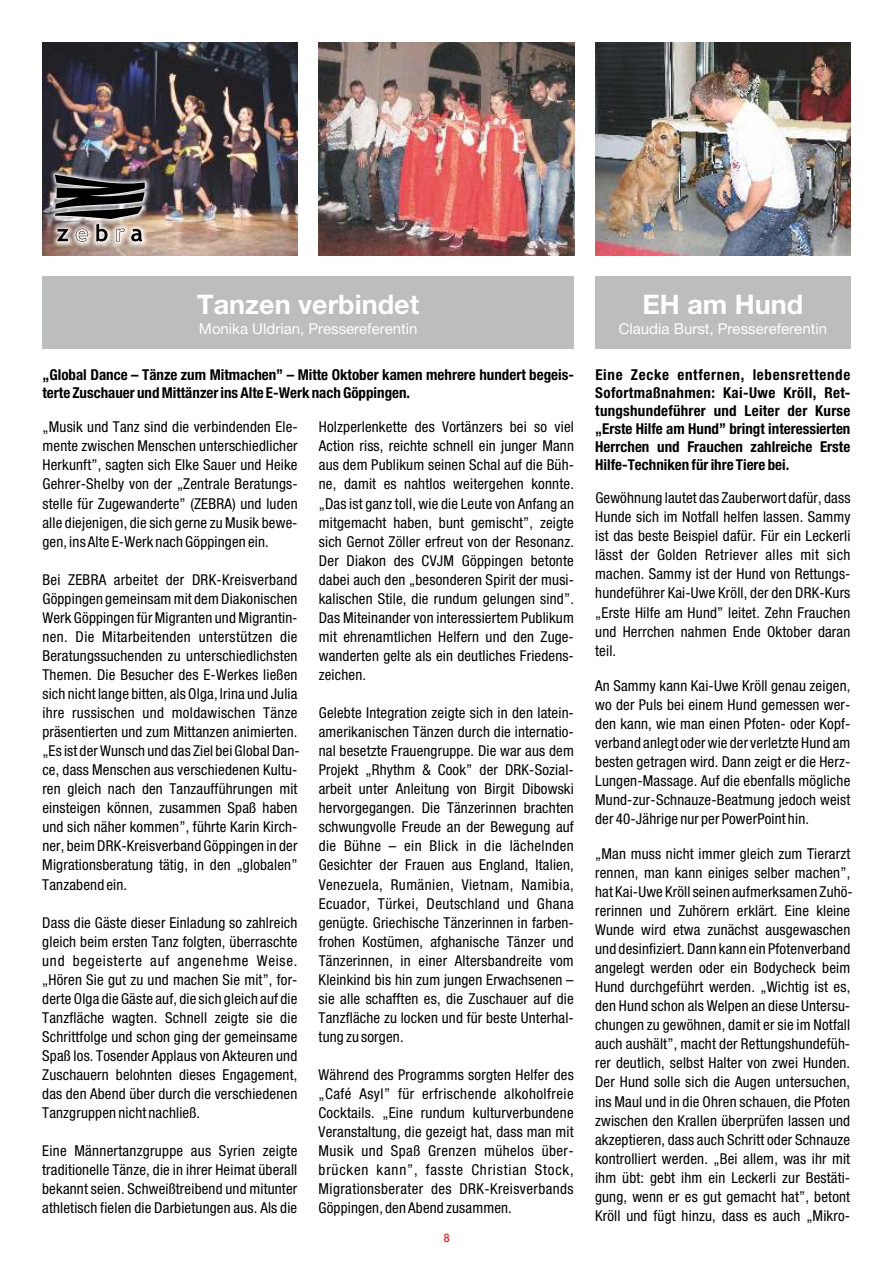
<style>
.page{position:relative;width:893px;height:1263px;background:#fff}
.page>*{position:absolute;margin:0;border:0;box-sizing:border-box;transform-origin:0 0}
.t1{font:700 27px "Helvetica Neue";color:#fefefe}
.t2{font:condensed 15px/19px "Helvetica Neue";letter-spacing:.01em;color:#000;text-align:justify}
.t3{font:700 condensed 15px/17.9px "Helvetica Neue";color:#000;text-align:justify}
.t4{font:15px "Helvetica Neue";color:#fefefe}
.t5{font:500 condensed 12px "Helvetica Neue";color:#e31e24}
</style>
<div class="page">
<div style="left:595px;top:276px;width:255px;height:73px;background:#bcbdbd"></div>
<img style="left:595px;top:43px;width:255px;height:212px">
<img style="left:43px;top:43px;width:255px;height:212px">
<img style="left:319px;top:43px;width:255px;height:212px">
<div style="left:43px;top:276px;width:531px;height:73px;background:#bcbdbd"></div>
<svg style="left:55px;top:175px;width:90px;height:67px;background:#6b6665"></svg>
<h1 class="t1" style="left:197px;top:290px;width:224px">Tanzen verbindet</h1>
<p class="t4" style="left:199px;top:321px;width:220px">Monika Uldrian, Pressereferentin</p>
<p class="t3" style="left:43px;top:366px;width:533px">„Global Dance – Tänze zum Mitmachen” – Mitte Oktober kamen mehrere hundert begeis&shy;terte Zuschauer und Mittänzer ins Alte E-Werk nach Göppingen.</p>
<p class="t2" style="left:42px;top:418px;width:257px">„Musik und Tanz sind die verbindenden Ele&shy;mente zwischen Menschen unterschiedlicher Herkunft”, sagten sich Elke Sauer und Heike Gehrer-Shelby von der „Zentrale Beratungs&shy;stelle für Zugewanderte” (ZEBRA) und luden alle diejenigen, die sich gerne zu Musik bewe&shy;gen, ins Alte E-Werk nach Göppingen ein.</p>
<p class="t2" style="left:42px;top:570px;width:259px;text-align:left">Bei ZEBRA arbeitet der DRK-Kreisverband Göppingen gemeinsam mit dem Diakonischen Werk Göppingen für Migranten und Migrantin&shy;nen. Die Mitarbeitenden unterstützen die Beratungssuchenden zu unterschiedlichsten Themen. Die Besucher des E-Werkes ließen sich nicht lange bitten, als Olga, Irina und Julia ihre russischen und moldawischen Tänze präsentierten und zum Mittanzen animierten. „Es ist der Wunsch und das Ziel bei Global Dan&shy;ce, dass Menschen aus verschiedenen Kultu&shy;ren gleich nach den Tanzaufführungen mit einsteigen können, zusammen Spaß haben und sich näher kommen”, führte Karin Kirch&shy;ner, beim DRK-Kreisverband Göppingen in der Migrationsberatung tätig, in den „globalen” Tanzabend ein.</p>
<p class="t2" style="left:42px;top:913px;width:257px">Dass die Gäste dieser Einladung so zahlreich gleich beim ersten Tanz folgten, überraschte und begeisterte auf angenehme Weise. „Hören Sie gut zu und machen Sie mit”, for&shy;derte Olga die Gäste auf, die sich gleich auf die Tanzfläche wagten. Schnell zeigte sie die Schrittfolge und schon ging der gemeinsame Spaß los. Tosender Applaus von Akteuren und Zuschauern belohnten dieses Engagement, das den Abend über durch die verschiedenen Tanzgruppen nicht nachließ.</p>
<p class="t2" style="left:42px;top:1142px;width:257px">Eine Männertanzgruppe aus Syrien zeigte traditionelle Tänze, die in ihrer Heimat überall bekannt seien. Schweißtreibend und mitunter athletisch fielen die Darbietungen aus. Als die</p>
<p class="t2" style="left:319px;top:418px;width:257px">Holzperlenkette des Vortänzers bei so viel Action riss, reichte schnell ein junger Mann aus dem Publikum seinen Schal auf die Büh&shy;ne, damit es nahtlos weitergehen konnte. „Das ist ganz toll, wie die Leute von Anfang an mitgemacht haben, bunt gemischt”, zeigte sich Gernot Zöller erfreut von der Resonanz.<br>Der Diakon des CVJM Göppingen betonte dabei auch den „besonderen Spirit der musi&shy;kalischen Stile, die rundum gelungen sind”.<br>Das Miteinander von interessiertem Publikum mit ehrenamtlichen Helfern und den Zuge&shy;wanderten gelte als ein deutliches Friedens&shy;zeichen.</p>
<p class="t2" style="left:319px;top:703px;width:257px">Gelebte Integration zeigte sich in den latein&shy;amerikanischen Tänzen durch die internatio&shy;nal besetzte Frauengruppe. Die war aus dem Projekt „Rhythm &amp; Cook” der DRK-Sozial&shy;arbeit unter Anleitung von Birgit Dibowski hervorgegangen. Die Tänzerinnen brachten schwungvolle Freude an der Bewegung auf die Bühne – ein Blick in die lächelnden Gesichter der Frauen aus England, Italien, Venezuela, Rumänien, Vietnam, Namibia, Ecuador, Türkei, Deutschland und Ghana genügte. Griechische Tänzerinnen in farben&shy;frohen Kostümen, afghanische Tänzer und Tänzerinnen, in einer Altersbandreite vom Kleinkind bis hin zum jungen Erwachsenen – sie alle schafften es, die Zuschauer auf die Tanzfläche zu locken und für beste Unterhal&shy;tung zu sorgen.</p>
<p class="t2" style="left:319px;top:1065px;width:257px">Während des Programms sorgten Helfer des „Café Asyl” für erfrischende alkoholfreie Cocktails. „Eine rundum kulturverbundene Veranstaltung, die gezeigt hat, dass man mit Musik und Spaß Grenzen mühelos über&shy;brücken kann”, fasste Christian Stock, Migrationsberater des DRK-Kreisverbands Göppingen, den Abend zusammen.</p>
<p class="t5" style="left:444px;top:1231px;width:7px">8</p>
<h1 class="t1" style="left:642px;top:290px;width:163px">EH am Hund</h1>
<p class="t4" style="left:619px;top:321px;width:210px">Claudia Burst, Pressereferentin</p>
<p class="t3" style="left:595px;top:366px;width:257px">Eine Zecke entfernen, lebensrettende Sofortmaßnahmen: Kai-Uwe Kröll, Ret&shy;tungshundeführer und Leiter der Kurse „Erste Hilfe am Hund” bringt interessierten Herrchen und Frauchen zahlreiche Erste Hilfe-Techniken für ihre Tiere bei.</p>
<p class="t2" style="left:595px;top:489px;width:257px">Gewöhnung lautet das Zauberwort dafür, dass Hunde sich im Notfall helfen lassen. Sammy ist das beste Beispiel dafür. Für ein Leckerli lässt der Golden Retriever alles mit sich machen. Sammy ist der Hund von Rettungs&shy;hundeführer Kai-Uwe Kröll, der den DRK-Kurs „Erste Hilfe am Hund” leitet. Zehn Frauchen und Herrchen nahmen Ende Oktober daran teil.</p>
<p class="t2" style="left:595px;top:676px;width:257px">An Sammy kann Kai-Uwe Kröll genau zeigen, wo der Puls bei einem Hund gemessen wer&shy;den kann, wie man einen Pfoten- oder Kopf&shy;verband anlegt oder wie der verletzte Hund am besten getragen wird. Dann zeigt er die Herz-Lungen-Massage. Auf die ebenfalls mögliche Mund-zur-Schnauze-Beatmung jedoch weist der 40-Jährige nur per PowerPoint hin.</p>
<p class="t2" style="left:595px;top:844px;width:259px;text-align:left">„Man muss nicht immer gleich zum Tierarzt rennen, man kann einiges selber machen”, hat Kai-Uwe Kröll seinen aufmerksamen Zuhö&shy;rerinnen und Zuhörern erklärt. Eine kleine Wunde wird etwa zunächst ausgewaschen und desinfiziert. Dann kann ein Pfotenverband angelegt werden oder ein Bodycheck beim Hund durchgeführt werden. „Wichtig ist es, den Hund schon als Welpen an diese Untersu&shy;chungen zu gewöhnen, damit er sie im Notfall auch aushält”, macht der Rettungshundefüh&shy;rer deutlich, selbst Halter von zwei Hunden.<br>Der Hund solle sich die Augen untersuchen, ins Maul und in die Ohren schauen, die Pfoten zwischen den Krallen überprüfen lassen und akzeptieren, dass auch Schritt oder Schnauze kontrolliert werden. „Bei allem, was ihr mit ihm übt: gebt ihm ein Leckerli zur Bestäti&shy;gung, wenn er es gut gemacht hat”, betont Kröll und fügt hinzu, dass es auch „Mikro-</p>
</div>
